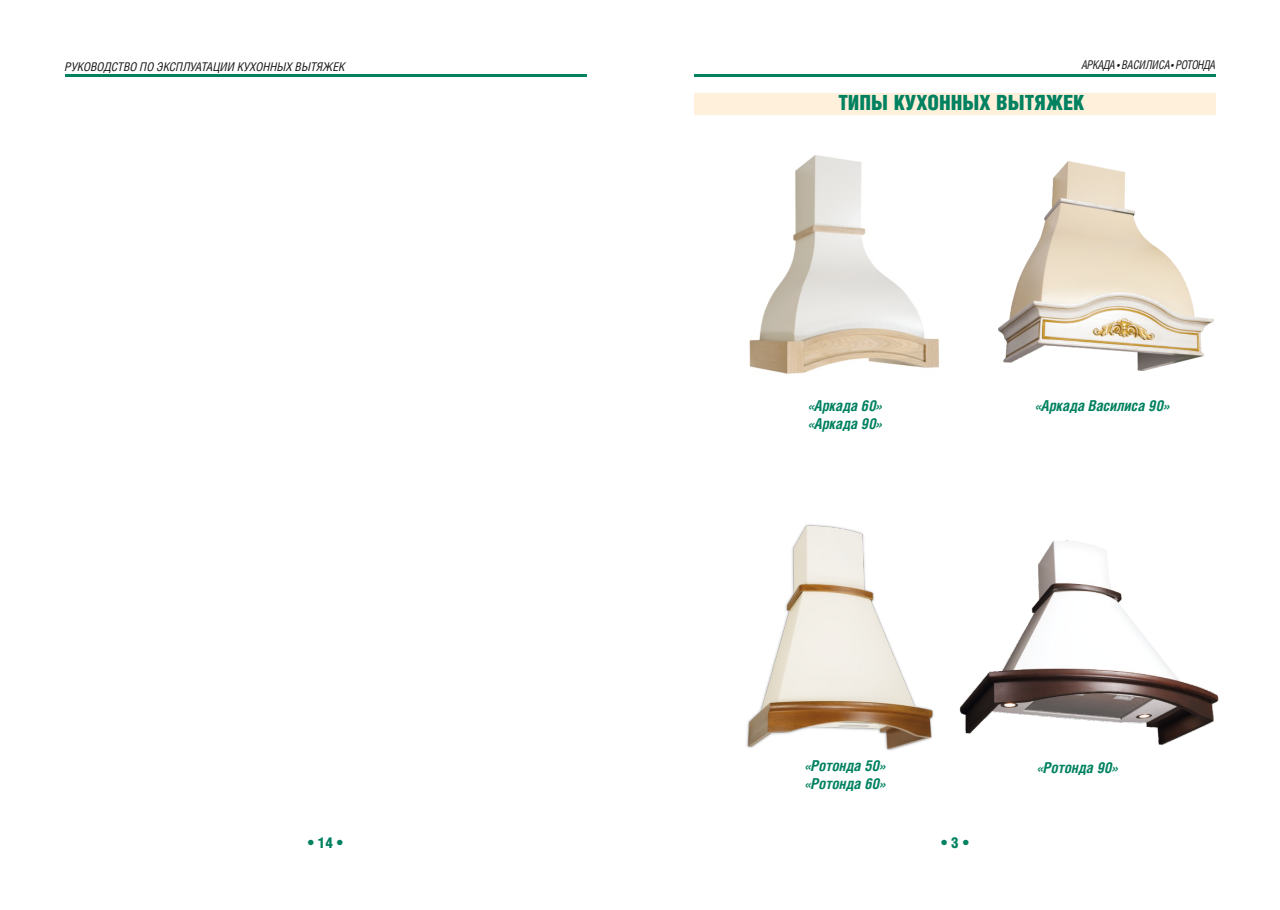
<style>
.page{position:relative;width:1280px;height:910px;background:#fff}
.page>*{position:absolute;margin:0;border:0;box-sizing:border-box;transform-origin:0 0}
.t1{font:21px "Helios Cond Black C";color:#008160}
.t2{font:italic 700 15px/18px "Helios Cond C";color:#008160}
.t3{font:15px "Helios Cond Black C";color:#008160}
.t4{font:italic 12px "Helios Cond C";color:#151616}
.t5{font:italic 12px "Helios Cond C";letter-spacing:-.04em;color:#151616;scale:.9 1}
</style>
<div class="page">
<hr style="left:65px;top:74px;width:521px;height:3px;background:#008160">
<hr style="left:694px;top:74px;width:522px;height:3px;background:#008160">
<div style="left:694px;top:93px;width:522px;height:22px;background:#fff0db"></div>
<img style="left:746px;top:524px;width:188px;height:227px">
<img style="left:959px;top:540px;width:260px;height:206px">
<img style="left:998px;top:161px;width:215px;height:209px">
<img style="left:749px;top:155px;width:190px;height:219px">
<p class="t4" style="left:65px;top:61px;width:282px">РУКОВОДСТВО ПО ЭКСПЛУАТАЦИИ КУХОННЫХ ВЫТЯЖЕК</p>
<p class="t5" style="left:1082px;top:60px;width:150px">АРКАДА • ВАСИЛИСА• РОТОНДА</p>
<h1 class="t1" style="left:838px;top:93px;width:247px">ТИПЫ КУХОННЫХ ВЫТЯЖЕК</h1>
<p class="t2" style="left:809px;top:397px;width:75px">«Аркада 60» «Аркада 90»</p>
<p class="t2" style="left:1036px;top:397px;width:135px">«Аркада Василиса 90»</p>
<p class="t2" style="left:805px;top:757px;width:82px">«Ротонда 50» «Ротонда 60»</p>
<p class="t2" style="left:1038px;top:759px;width:82px">«Ротонда 90»</p>
<p class="t3" style="left:308px;top:835px;width:37px">• 14 •</p>
<p class="t3" style="left:941px;top:835px;width:29px">• 3 •</p>
</div>
